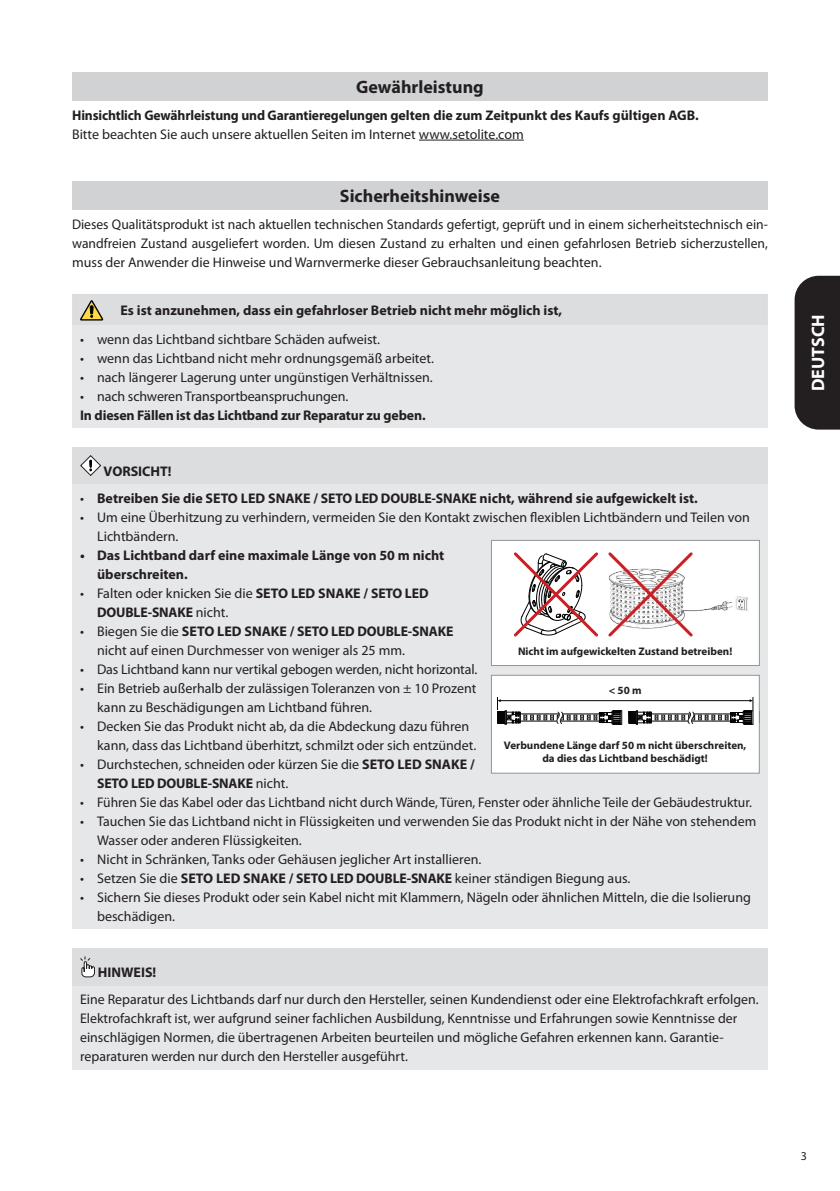
<style>
.page{position:relative;width:840px;height:1191px;background:#fff}
.page>*{position:absolute;margin:0;border:0;box-sizing:border-box;transform-origin:0 0}
.t1{font:700 18px "Myriad Pro";color:#231f20}
.t2{font:700 18px "Myriad Pro";color:#fff}
.Bulletpoints{font:14px/19px "Myriad Pro";color:#231f20}
.t3{font:700 14px/19px "Myriad Pro";color:#231f20}
.t4{font:12px "Myriad Pro";color:#231f20}
.Bulletpoints-2{font:700 11px/13.2px "Myriad Pro";color:#231f20;text-align:center}
.s1{font-weight:400}
.s2{font-weight:700}
</style>
<div class="page">
<div style="left:794px;top:276px;width:45px;height:153px;background:#231f20"></div>
<hr style="left:418px;top:140px;width:105px;height:1px;background:#231f20">
<div style="left:72px;top:72px;width:695px;height:29px;background:#d1d2d4"></div>
<div style="left:72px;top:181px;width:695px;height:29px;background:#d1d2d4"></div>
<div style="left:72px;top:325px;width:695px;height:102px;background:#e6e7e9"></div>
<div style="left:72px;top:294px;width:695px;height:31px;background:#dcdddf"></div>
<div style="left:72px;top:447px;width:695px;height:37px;background:#dcdddf"></div>
<div style="left:72px;top:484px;width:695px;height:445px;background:#e6e7e9"></div>
<svg style="left:80px;top:455px;width:22px;height:21px"></svg>
<div style="left:491px;top:540px;width:268px;height:125px;background:#fff"></div>
<img style="left:695px;top:596px;width:53px;height:15px">
<svg style="left:514px;top:552px;width:181px;height:85px"></svg>
<div style="left:490px;top:540px;width:269px;height:126px;border:1px solid #939598"></div>
<div style="left:72px;top:948px;width:695px;height:37px;background:#dcdddf"></div>
<div style="left:72px;top:985px;width:695px;height:84px;background:#e6e7e9"></div>
<svg style="left:80px;top:956px;width:15px;height:22px"></svg>
<div style="left:491px;top:675px;width:267px;height:98px;background:#fff"></div>
<hr style="left:499px;top:700px;width:251px;height:1px;background:#030303">
<svg style="left:497px;top:697px;width:125px;height:28px"></svg>
<svg style="left:628px;top:697px;width:125px;height:28px"></svg>
<div style="left:490px;top:675px;width:269px;height:98px;border:1px solid #939598"></div>
<p class="t1" style="left:356px;top:75px;width:129px">Gewährleistung</p>
<p class="t3" style="left:72px;top:105px;width:627px">Hinsichtlich Gewährleistung und Garantieregelungen gelten die zum Zeitpunkt des Kaufs gültigen AGB.</p>
<p class="Bulletpoints" style="left:72px;top:124px;width:453px">Bitte beachten Sie auch unsere aktuellen Seiten im Internet www.setolite.com</p>
<p class="t1" style="left:340px;top:184px;width:161px">Sicherheitshinweise</p>
<p class="Bulletpoints" style="left:72px;top:214px;width:697px;text-align:justify">Dieses Qualitätsprodukt ist nach aktuellen technischen Standards gefertigt, geprüft und in einem sicherheitstechnisch ein&shy;wandfreien Zustand ausgeliefert worden. Um diesen Zustand zu erhalten und einen gefahrlosen Betrieb sicherzustellen, muss der Anwender die Hinweise und Warnvermerke dieser Gebrauchsanleitung beachten.</p>
<p class="t3" style="left:120px;top:300px;width:443px">Es ist anzunehmen, dass ein gefahrloser Betrieb nicht mehr möglich ist,</p>
<p class="Bulletpoints" style="left:80px;top:329px;width:301px">• wenn das Lichtband sichtbare Schäden aufweist.</p>
<p class="Bulletpoints" style="left:80px;top:348px;width:355px">• wenn das Lichtband nicht mehr ordnungsgemäß arbeitet.</p>
<p class="Bulletpoints" style="left:80px;top:367px;width:354px">• nach längerer Lagerung unter ungünstigen Verhältnissen.</p>
<p class="Bulletpoints" style="left:80px;top:386px;width:269px">• nach schweren Transportbeanspruchungen.</p>
<p class="t3" style="left:80px;top:405px;width:347px">In diesen Fällen ist das Lichtband zur Reparatur zu geben.</p>
<p class="t3" style="left:103px;top:461px;width:70px">VORSICHT!</p>
<p class="t3" style="left:80px;top:488px;width:618px"><span class="s1">•</span> Betreiben Sie die SETO LED SNAKE / SETO LED DOUBLE-SNAKE nicht, während sie aufgewickelt ist.</p>
<p class="Bulletpoints" style="left:97px;top:507px;width:654px;text-indent:-17px">• Um eine Überhitzung zu verhindern, vermeiden Sie den Kontakt zwischen flexiblen Lichtbändern und Teilen von<br>Lichtbändern.</p>
<p class="t3" style="left:97px;top:545px;width:348px;text-indent:-17px">• Das Lichtband darf eine maximale Länge von 50 m nicht überschreiten.</p>
<p class="t3" style="left:97px;top:583px;width:333px;text-indent:-17px"><span class="s1">• Falten oder knicken Sie die</span> SETO LED SNAKE / SETO LED<br>DOUBLE-SNAKE <span class="s1">nicht.</span></p>
<p class="Bulletpoints" style="left:97px;top:621px;width:357px;text-indent:-17px">• Biegen Sie die <span class="s2">SETO LED SNAKE / SETO LED DOUBLE-SNAKE </span>nicht auf einen Durchmesser von weniger als 25 mm.</p>
<p class="Bulletpoints" style="left:80px;top:659px;width:398px">• Das Lichtband kann nur vertikal gebogen werden, nicht horizontal.</p>
<p class="Bulletpoints" style="left:97px;top:678px;width:380px;text-indent:-17px">• Ein Betrieb außerhalb der zulässigen Toleranzen von ± 10 Prozent kann zu Beschädigungen am Lichtband führen.</p>
<p class="Bulletpoints" style="left:97px;top:716px;width:380px;text-indent:-17px">• Decken Sie das Produkt nicht ab, da die Abdeckung dazu führen kann, dass das Lichtband überhitzt, schmilzt oder sich entzündet.</p>
<p class="Bulletpoints" style="left:97px;top:754px;width:379px;text-indent:-17px">• Durchstechen, schneiden oder kürzen Sie die <span class="s2">SETO LED SNAKE /<br>SETO LED DOUBLE-SNAKE</span> nicht.</p>
<p class="Bulletpoints" style="left:80px;top:792px;width:673px">• Führen Sie das Kabel oder das Lichtband nicht durch Wände, Türen, Fenster oder ähnliche Teile der Gebäudestruktur.</p>
<p class="Bulletpoints" style="left:97px;top:811px;width:660px;text-indent:-17px">• Tauchen Sie das Lichtband nicht in Flüssigkeiten und verwenden Sie das Produkt nicht in der Nähe von stehendem<br>Wasser oder anderen Flüssigkeiten.</p>
<p class="Bulletpoints" style="left:80px;top:849px;width:402px">• Nicht in Schränken, Tanks oder Gehäusen jeglicher Art installieren.</p>
<p class="Bulletpoints" style="left:80px;top:868px;width:551px">• Setzen Sie die <span class="s2">SETO LED SNAKE / SETO LED DOUBLE-SNAKE</span> keiner ständigen Biegung aus.</p>
<p class="Bulletpoints" style="left:97px;top:887px;width:655px;text-indent:-17px">• Sichern Sie dieses Produkt oder sein Kabel nicht mit Klammern, Nägeln oder ähnlichen Mitteln, die die Isolierung beschädigen.</p>
<p class="Bulletpoints-2" style="left:517px;top:644px;width:216px">Nicht im aufgewickelten Zustand betreiben!</p>
<p class="Bulletpoints-2" style="left:608px;top:683px;width:34px">&lt; 50 m</p>
<p class="Bulletpoints-2" style="left:503px;top:738px;width:244px">Verbundene Länge darf 50 m nicht überschreiten, da dies das Lichtband beschädigt!</p>
<p class="t3" style="left:98px;top:962px;width:60px">HINWEIS!</p>
<p class="Bulletpoints" style="left:80px;top:990px;width:679px">Eine Reparatur des Lichtbands darf nur durch den Hersteller, seinen Kundendienst oder eine Elektrofachkraft erfolgen.<br>Elektrofachkraft ist, wer aufgrund seiner fachlichen Ausbildung, Kenntnisse und Erfahrungen sowie Kenntnisse der einschlägigen Normen, die übertragenen Arbeiten beurteilen und mögliche Gefahren erkennen kann. Garantie&shy;reparaturen werden nur durch den Hersteller ausgeführt.</p>
<p class="t2" style="left:805px;top:391px;width:78px;rotate:-90deg">DEUTSCH</p>
<p class="t4" style="left:800px;top:1148px;width:8px">3</p>
</div>
